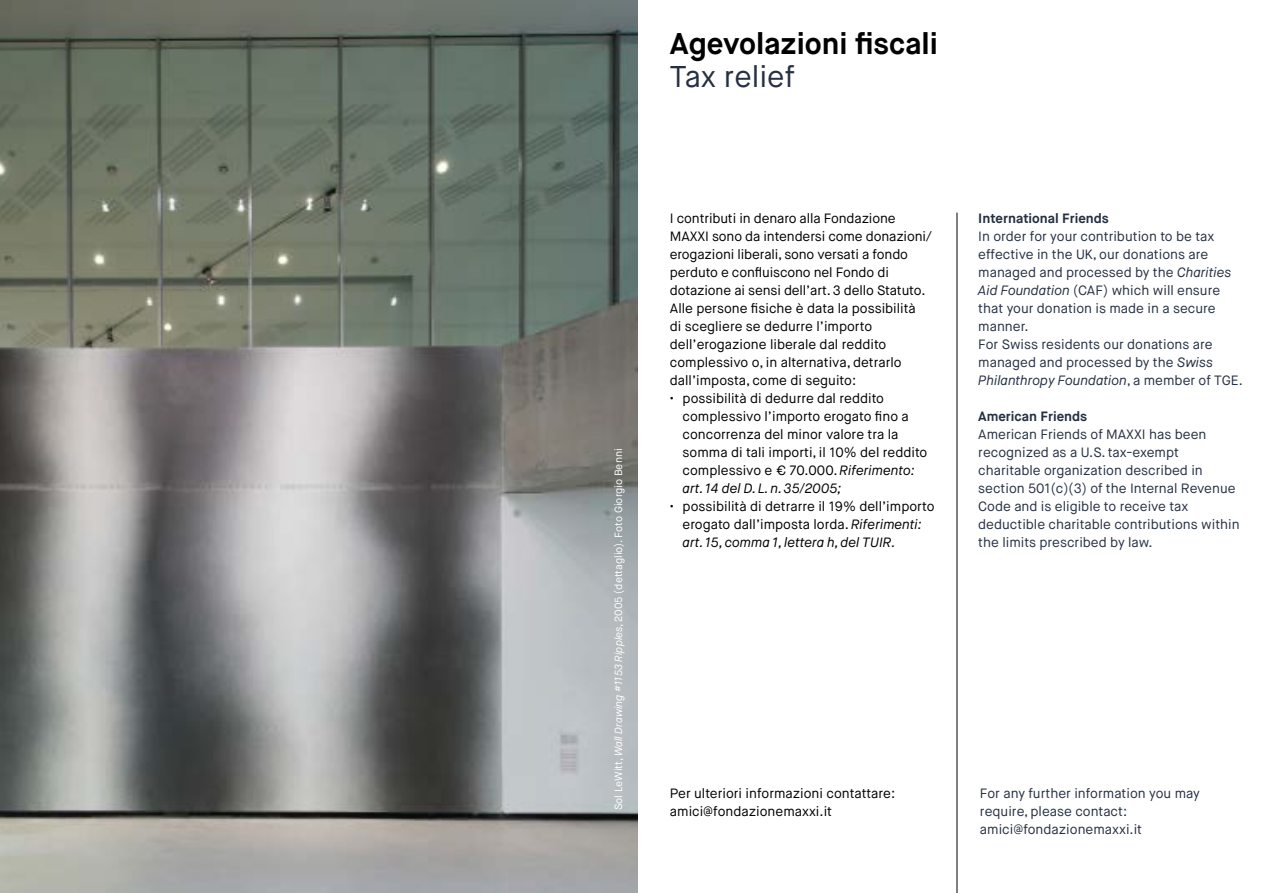
<style>
.page{position:relative;width:1276px;height:893px;background:#fff}
.page>*{position:absolute;margin:0;border:0;box-sizing:border-box;transform-origin:0 0}
.t1{font:700 30px "Maison Neue";color:#000}
.t2{font:30px "Maison Neue";color:#253042}
.t3{font:13.5px/18px "Maison Neue";color:#000}
.t4{font:13.5px/18px "Maison Neue";color:#253042}
.t5{font:700 13.5px "Maison Neue";color:#253042}
.t6{font:10.5px "Maison Neue";color:#fff}
.s1{font-style:italic}
</style>
<div class="page">
<hr style="left:956px;top:213px;width:1px;height:680px;background:#000">
<img style="left:0;top:0;width:638px;height:893px">
<h1 class="t1" style="left:670px;top:25px;width:270px">Agevolazioni fiscali</h1>
<h1 class="t2" style="left:670px;top:58px;width:126px">Tax relief</h1>
<p class="t6" style="left:612px;top:810px;width:363px;rotate:-90deg">Sol LeWitt, <span class="s1">Wall Drawing #1153 Ripples</span>, 2005 (dettaglio). Foto Giorgio Benni</p>
<p class="t3" style="left:670px;top:209px;width:264px">I contributi in denaro alla Fondazione MAXXI sono da intendersi come donazioni/ erogazioni liberali, sono versati a fondo perduto e confluiscono nel Fondo di dotazione ai sensi dell’art. 3 dello Statuto.<br>Alle persone fisiche è data la possibilità<br>di scegliere se dedurre l’importo dell’erogazione liberale dal reddito complessivo o, in alternativa, detrarlo dall’imposta, come di seguito:</p>
<p class="t3" style="left:682px;top:389px;width:246px;text-indent:-13px">• possibilità di dedurre dal reddito complessivo l’importo erogato fino a concorrenza del minor valore tra la somma di tali importi, il 10% del reddito complessivo e € 70.000. <span class="s1">Riferimento: art. 14 del D. L. n. 35/2005;</span></p>
<p class="t3" style="left:682px;top:497px;width:253px;text-indent:-13px">• possibilità di detrarre il 19% dell’importo erogato dall’imposta lorda. <span class="s1">Riferimenti: art. 15, comma 1, lettera h, del TUIR.</span></p>
<p class="t5" style="left:978px;top:210px;width:132px">International Friends</p>
<p class="t4" style="left:978px;top:227px;width:266px">In order for your contribution to be tax effective in the UK, our donations are managed and processed by the <span class="s1">Charities Aid Foundation</span> (CAF) which will ensure that your donation is made in a secure manner.<br>For Swiss residents our donations are managed and processed by the <span class="s1">Swiss Philanthropy Foundation</span>, a member of TGE.</p>
<p class="t5" style="left:978px;top:408px;width:110px">American Friends</p>
<p class="t4" style="left:978px;top:425px;width:263px">American Friends of MAXXI has been recognized as a U.S. tax-exempt charitable organization described in section 501(c)(3) of the Internal Revenue Code and is eligible to receive tax deductible charitable contributions within the limits prescribed by law.</p>
<p class="t3" style="left:670px;top:785px;width:227px">Per ulteriori informazioni contattare: amici@fondazionemaxxi.it</p>
<p class="t4" style="left:980px;top:785px;width:221px">For any further information you may require, please contact: amici@fondazionemaxxi.it</p>
</div>
